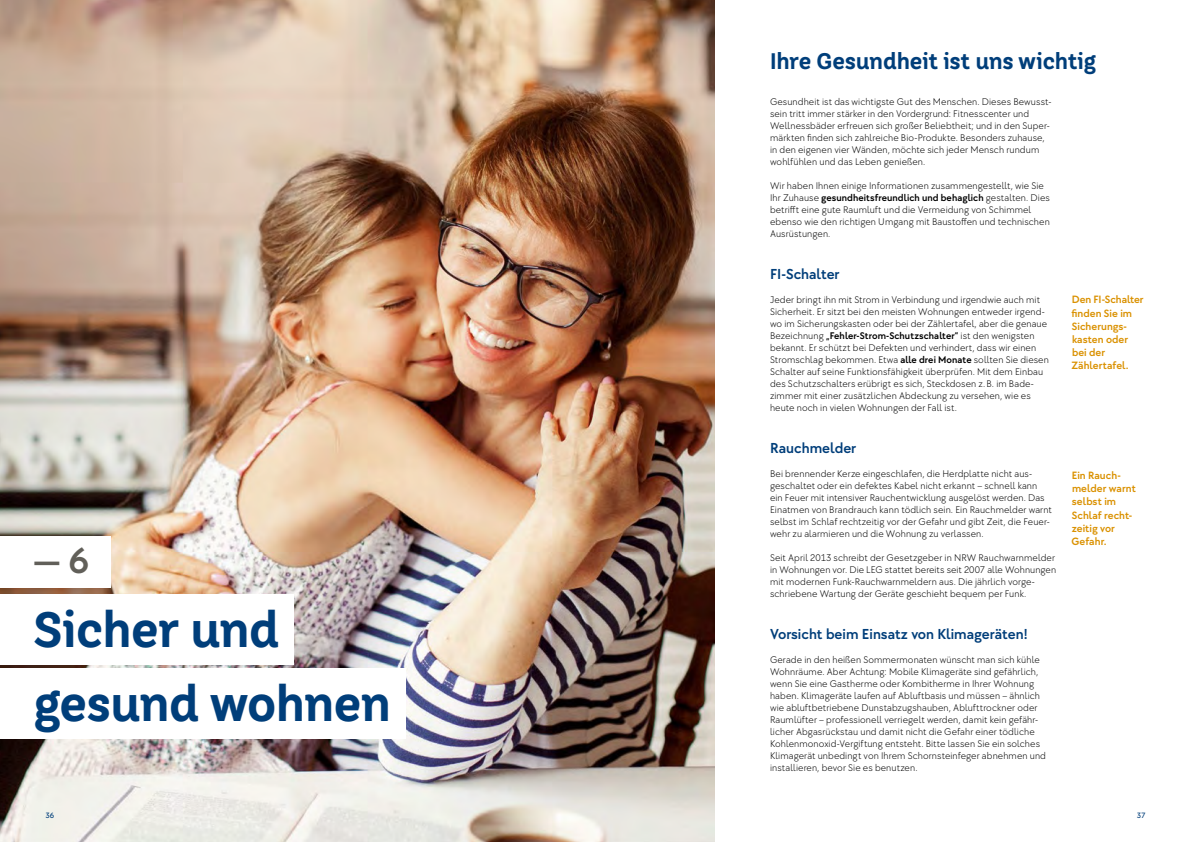
<style>
.page{position:relative;width:1191px;height:842px;background:#fff}
.page>*{position:absolute;margin:0;border:0;box-sizing:border-box;transform-origin:0 0}
.t1{font:700 49.4px/74.1px "LEG Corporate Headline";letter-spacing:-.015em;color:#003e7a}
.t2{font:500 37.1px "LEG Corporate Bodycopy";color:#615f59}
.t3{font:700 22.5px "LEG Corporate Headline";letter-spacing:-.005em;color:#003e7a}
.t4{font:500 15px "LEG Corporate Bodycopy";color:#003e7a}
.t5{font:500 11px/13.2px "LEG Corporate Bodycopy";letter-spacing:.005em;color:#da9100}
.t6{font:300 10px/12px "LEG Corporate Bodycopy";letter-spacing:.01em;color:#000}
.t7{font:8px "LEG Corporate Bodycopy";color:#003e7a}
.s1{font-weight:500}
</style>
<div class="page">
<img style="left:0;top:0;width:715px;height:842px">
<div style="left:0;top:536px;width:110px;height:51px;background:#fff"></div>
<div style="left:0;top:595px;width:293px;height:70px;background:#fff"></div>
<div style="left:0;top:669px;width:405px;height:70px;background:#fff"></div>
<h2 class="t2" style="left:34px;top:538px;width:57px">— 6</h2>
<h1 class="t1" style="left:34px;top:593px;width:359px">Sicher und gesund wohnen</h1>
<h3 class="t3" style="left:770px;top:48px;width:327px">Ihre Gesundheit ist uns wichtig</h3>
<p class="t6" style="left:770px;top:96px;width:283px">Gesundheit ist das wichtigste Gut des Menschen. Dieses Bewusst&shy;sein tritt immer stärker in den Vordergrund: Fitnesscenter und Wellnessbäder erfreuen sich großer Beliebtheit; und in den Super&shy;märkten finden sich zahlreiche Bio-Produkte. Besonders zuhause, in den eigenen vier Wänden, möchte sich jeder Mensch rundum wohlfühlen und das Leben genießen.</p>
<p class="t6" style="left:770px;top:180px;width:281px">Wir haben Ihnen einige Informationen zusammengestellt, wie Sie Ihr Zuhause <span class="s1">gesundheitsfreundlich und behaglich</span> gestalten. Dies betrifft eine gute Raumluft und die Vermeidung von Schimmel ebenso wie den richtigen Umgang mit Baustoffen und technischen Ausrüstungen.</p>
<h3 class="t4" style="left:770px;top:265px;width:71px">FI-Schalter</h3>
<p class="t6" style="left:770px;top:294px;width:280px">Jeder bringt ihn mit Strom in Verbindung und irgendwie auch mit Sicherheit. Er sitzt bei den meisten Wohnungen entweder irgend&shy;wo im Sicherungskasten oder bei der Zählertafel, aber die genaue Bezeichnung <span class="s1">„Fehler-Strom-Schutzschalter“</span> ist den wenigsten bekannt. Er schützt bei Defekten und verhindert, dass wir einen Stromschlag bekommen. Etwa <span class="s1">alle drei Monate</span> sollten Sie diesen Schalter auf seine Funktionsfähigkeit überprüfen. Mit dem Einbau des Schutzschalters erübrigt es sich, Steckdosen z.B. im Bade&shy;zimmer mit einer zusätzlichen Abdeckung zu versehen, wie es heute noch in vielen Wohnungen der Fall ist.</p>
<h3 class="t4" style="left:770px;top:439px;width:88px">Rauchmelder</h3>
<p class="t6" style="left:770px;top:468px;width:283px">Bei brennender Kerze eingeschlafen, die Herdplatte nicht aus&shy;geschaltet oder ein defektes Kabel nicht erkannt – schnell kann ein Feuer mit intensiver Rauchentwicklung ausgelöst werden. Das Einatmen von Brandrauch kann tödlich sein. Ein Rauchmelder warnt selbst im Schlaf rechtzeitig vor der Gefahr und gibt Zeit, die Feuer&shy;wehr zu alarmieren und die Wohnung zu verlassen.</p>
<p class="t6" style="left:770px;top:552px;width:288px">Seit April 2013 schreibt der Gesetzgeber in NRW Rauchwarnmelder in Wohnungen vor. Die LEG stattet bereits seit 2007 alle Wohnungen mit modernen Funk-Rauchwarnmeldern aus. Die jährlich vorge&shy;schriebene Wartung der Geräte geschieht bequem per Funk.</p>
<h3 class="t4" style="left:770px;top:625px;width:259px">Vorsicht beim Einsatz von Klimageräten!</h3>
<p class="t6" style="left:770px;top:654px;width:277px">Gerade in den heißen Sommermonaten wünscht man sich kühle Wohnräume. Aber Achtung: Mobile Klimageräte sind gefährlich, wenn Sie eine Gastherme oder Kombitherme in Ihrer Wohnung haben. Klimageräte laufen auf Abluftbasis und müssen – ähnlich wie abluftbetriebene Dunstabzugshauben, Ablufttrockner oder Raumlüfter – professionell verriegelt werden, damit kein gefähr&shy;licher Abgasrückstau und damit nicht die Gefahr einer tödliche Kohlenmonoxid-Vergiftung entsteht. Bitte lassen Sie ein solches Klimagerät unbedingt von Ihrem Schornsteinfeger abnehmen und installieren, bevor Sie es benutzen.</p>
<p class="t5" style="left:1071px;top:293px;width:74px">Den FI-Schalter finden Sie im<br>Sicherungs&shy;kasten oder bei der<br>Zählertafel.</p>
<p class="t5" style="left:1071px;top:469px;width:66px">Ein Rauch&shy;melder warnt selbst im<br>Schlaf recht&shy;zeitig vor<br>Gefahr.</p>
<p class="t7" style="left:45px;top:810px;width:10px">36</p>
<p class="t7" style="left:1136px;top:810px;width:10px">37</p>
</div>
